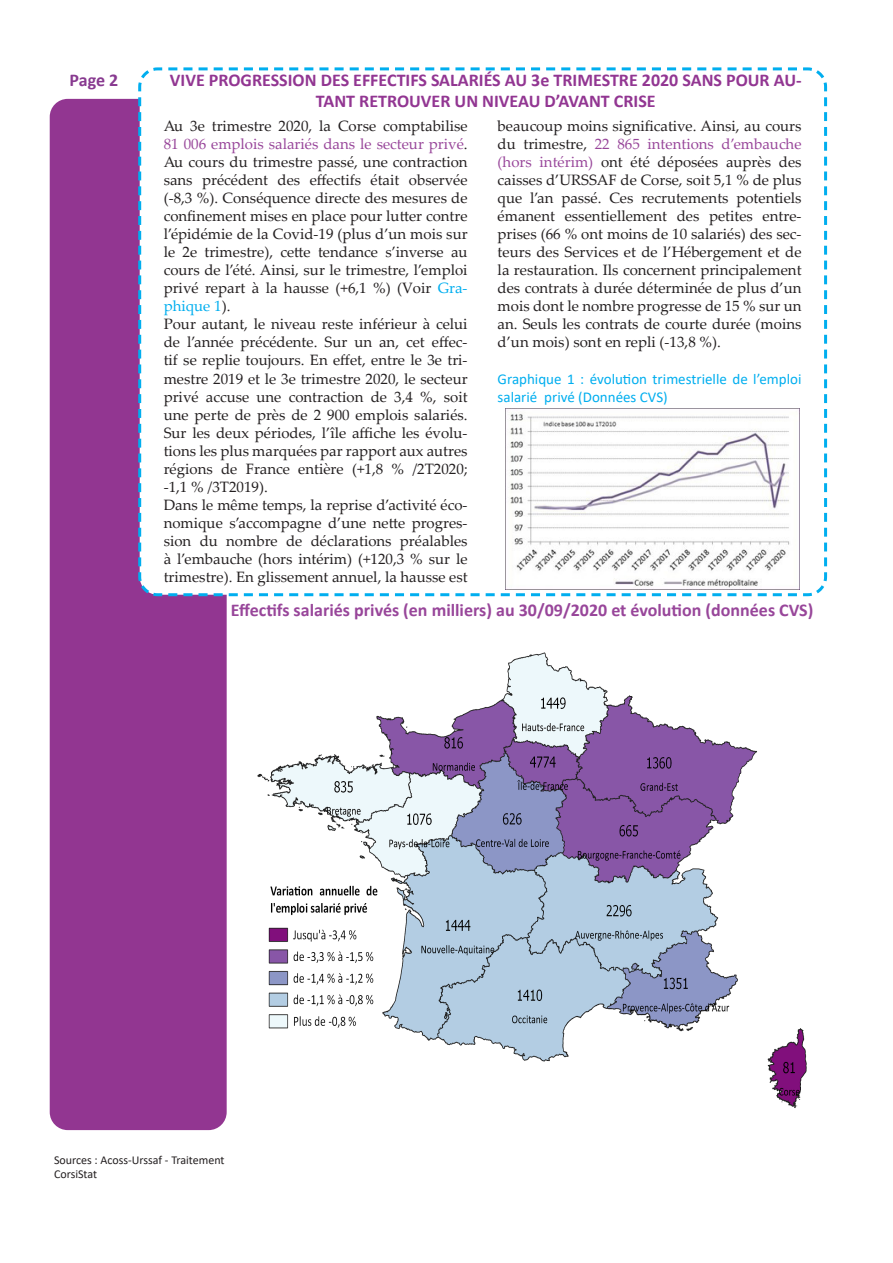
<style>
.page{position:relative;width:893px;height:1263px;background:#fff}
.page>*{position:absolute;margin:0;border:0;box-sizing:border-box;transform-origin:0 0}
.Titre{font:700 18px/21.6px "Calibri";color:#923692;text-align:center}
.t1{font:700 18px "Calibri";color:#98469a}
.t2{font:700 18px "Calibri";color:#883a90}
.analyse{font:15px/18px "Palatino Linotype";color:#231f20;text-align:justify}
.analyse-2{font:15px/18px "Calibri";color:#00aeef}
.t3{font:12px/14.4px "Calibri";color:#231f20}
.s1{color:#98469a}
.s2{color:#00aeef}
</style>
<div class="page">
<div style="left:50px;top:99px;width:177px;height:1031px;background:#923691;border-radius:18px"></div>
<svg style="left:137px;top:67px;width:691px;height:531px"></svg>
<img style="left:505px;top:409px;width:295px;height:181px">
<img style="left:257px;top:652px;width:550px;height:456px">
<p class="t2" style="left:70px;top:67px;width:50px">Page 2</p>
<p class="Titre" style="left:170px;top:69px;width:633px">VIVE PROGRESSION DES EFFECTIFS SALARIÉS AU 3e TRIMESTRE 2020 SANS POUR AU-<br>TANT RETROUVER UN NIVEAU D’AVANT CRISE</p>
<p class="analyse" style="left:164px;top:117px;width:305px">Au 3e trimestre 2020, la Corse comptabilise <span class="s1">81 006 emplois salariés dans le secteur privé</span>.<br>Au cours du trimestre passé, une contraction sans précédent des effectifs était observée (-8,3 %). Conséquence directe des mesures de confinement mises en place pour lutter contre l’épidémie de la Covid-19 (plus d’un mois sur le 2e trimestre), cette tendance s’inverse au cours de l’été. Ainsi, sur le trimestre, l’emploi privé repart à la hausse (+6,1 %) (Voir <span class="s2">Gra&shy;phique 1</span>).</p>
<p class="analyse" style="left:164px;top:315px;width:305px">Pour autant, le niveau reste inférieur à celui de l’année précédente. Sur un an, cet effec&shy;tif se replie toujours. En effet, entre le 3e tri&shy;mestre 2019 et le 3e trimestre 2020, le secteur privé accuse une contraction de 3,4 %, soit une perte de près de 2 900 emplois salariés.<br>Sur les deux périodes, l’île affiche les évolu&shy;tions les plus marquées par rapport aux autres régions de France entière (+1,8 % /2T2020; -1,1 % /3T2019).</p>
<p class="analyse" style="left:164px;top:495px;width:305px">Dans le même temps, la reprise d’activité éco&shy;nomique s’accompagne d’une nette progres&shy;sion du nombre de déclarations préalables à l’embauche (hors intérim) (+120,3 % sur le trimestre). En glissement annuel, la hausse est</p>
<p class="analyse" style="left:498px;top:117px;width:305px">beaucoup moins significative. Ainsi, au cours du trimestre, <span class="s1">22 865 intentions d’embauche (hors intérim)</span> ont été déposées auprès des caisses d’URSSAF de Corse, soit 5,1 % de plus que l’an passé. Ces recrutements potentiels émanent essentiellement des petites entre&shy;prises (66 % ont moins de 10 salariés) des sec&shy;teurs des Services et de l’Hébergement et de la restauration. Ils concernent principalement des contrats à durée déterminée de plus d’un mois dont le nombre progresse de 15 % sur un an. Seuls les contrats de courte durée (moins d’un mois) sont en repli (-13,8 %).</p>
<p class="analyse-2" style="left:498px;top:369px;width:305px">Graphique 1 : évolution trimestrielle de l’emploi salarié privé (Données CVS)</p>
<p class="t1" style="left:231px;top:597px;width:584px">Effectifs salariés privés (en milliers) au 30/09/2020 et évolution (données CVS)</p>
<p class="t3" style="left:54px;top:1152px;width:172px">Sources : Acoss-Urssaf - Traitement<br>CorsiStat</p>
</div>
